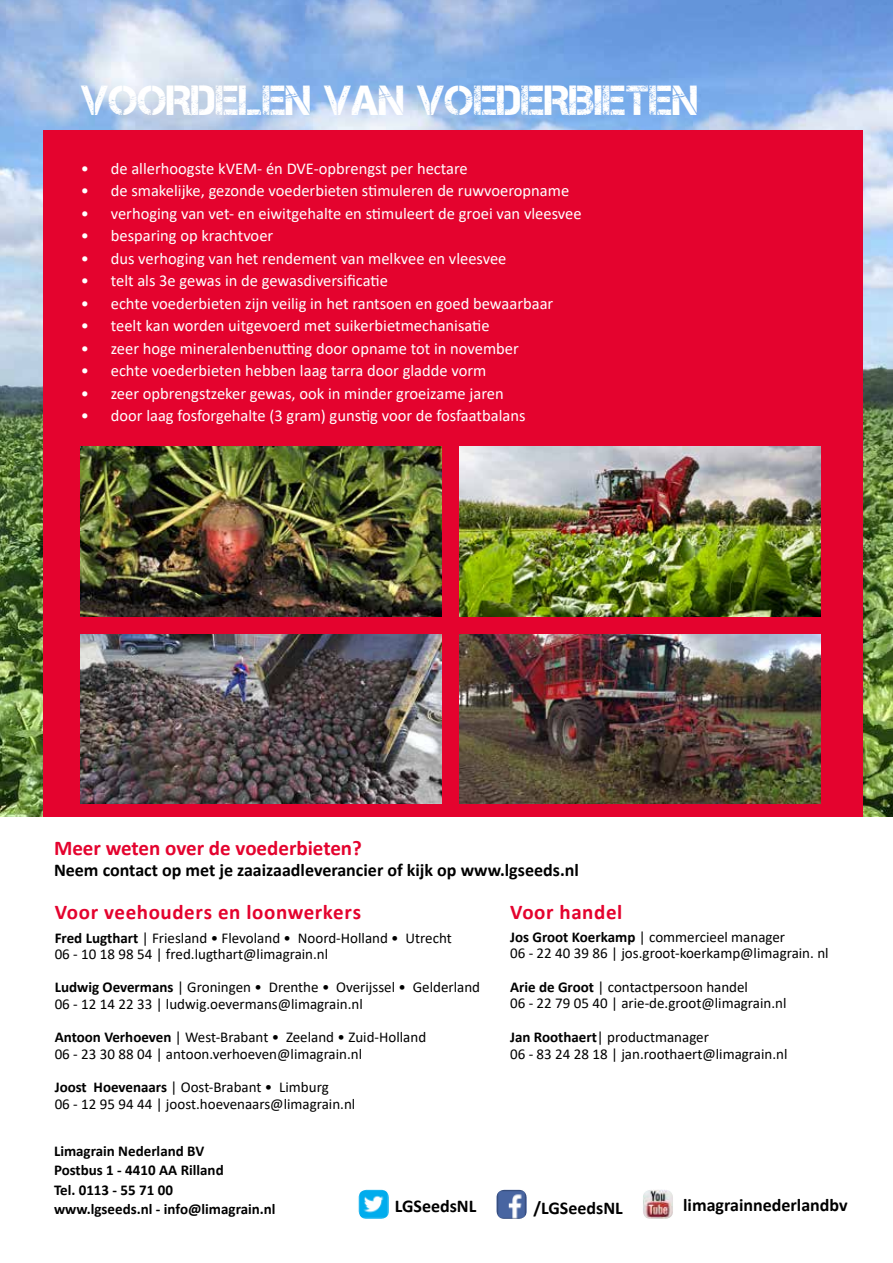
<style>
.page{position:relative;width:893px;height:1263px;background:#fff}
.page>*{position:absolute;margin:0;border:0;box-sizing:border-box;transform-origin:0 0}
.t1{font:42px "Captureit";color:#fff}
.t2{font:700 21px "Calibri";letter-spacing:.02em;color:#e4032e}
.t3{font:700 21px "Calibri";color:#e4032e}
.t4{font:700 18px "Calibri";color:#000}
.t5{font:16.5px "Calibri";color:#fff}
.t6{font:15px/16.5px "Calibri";color:#000}
.t7{font:700 15px/19.5px "Calibri";color:#000}
.s1{font-weight:700}
</style>
<div class="page">
<img style="left:0;top:0;width:893px;height:816px">
<div style="left:43px;top:130px;width:819px;height:686px;background:#e4032e"></div>
<img style="left:81px;top:446px;width:361px;height:170px">
<img style="left:459px;top:446px;width:362px;height:170px">
<img style="left:81px;top:634px;width:361px;height:170px">
<img style="left:459px;top:634px;width:362px;height:170px">
<img style="left:644px;top:1191px;width:28px;height:26px">
<div style="left:641px;top:1188px;width:34px;height:32px;border:2px solid #fff;border-radius:9px"></div>
<img style="left:360px;top:1191px;width:27px;height:26px">
<div style="left:357px;top:1188px;width:33px;height:32px;border:2px solid #fff;border-radius:9px"></div>
<img style="left:498px;top:1191px;width:27px;height:26px">
<div style="left:495px;top:1188px;width:33px;height:32px;border:2px solid #fff;border-radius:9px"></div>
<h1 class="t1" style="left:81px;top:77px;width:619px">VOORDELEN VAN VOEDERBIETEN</h1>
<p class="t5" style="left:81px;top:157px;width:389px">• de allerhoogste kVEM- én DVE-opbrengst per hectare</p>
<p class="t5" style="left:81px;top:179px;width:490px">• de smakelijke, gezonde voederbieten stimuleren de ruwvoeropname</p>
<p class="t5" style="left:81px;top:202px;width:502px">• verhoging van vet- en eiwitgehalte en stimuleert de groei van vleesvee</p>
<p class="t5" style="left:81px;top:224px;width:194px">• besparing op krachtvoer</p>
<p class="t5" style="left:81px;top:247px;width:427px">• dus verhoging van het rendement van melkvee en vleesvee</p>
<p class="t5" style="left:81px;top:269px;width:309px">• telt als 3e gewas in de gewasdiversificatie</p>
<p class="t5" style="left:81px;top:292px;width:474px">• echte voederbieten zijn veilig in het rantsoen en goed bewaarbaar</p>
<p class="t5" style="left:81px;top:314px;width:410px">• teelt kan worden uitgevoerd met suikerbietmechanisatie</p>
<p class="t5" style="left:81px;top:337px;width:440px">• zeer hoge mineralenbenutting door opname tot in november</p>
<p class="t5" style="left:81px;top:359px;width:407px">• echte voederbieten hebben laag tarra door gladde vorm</p>
<p class="t5" style="left:81px;top:382px;width:424px">• zeer opbrengstzeker gewas, ook in minder groeizame jaren</p>
<p class="t5" style="left:81px;top:404px;width:446px">• door laag fosforgehalte (3 gram) gunstig voor de fosfaatbalans</p>
<p class="t3" style="left:54px;top:833px;width:309px">Meer weten over de voederbieten?</p>
<p class="t4" style="left:54px;top:857px;width:526px">Neem contact op met je zaaizaadleverancier of kijk op www.lgseeds.nl</p>
<p class="t2" style="left:55px;top:897px;width:308px">Voor veehouders en loonwerkers</p>
<p class="t6" style="left:55px;top:929px;width:399px"><span class="s1">Fred Lugthart</span> | Friesland • Flevoland • Noord-Holland • Utrecht<br>06 - 10 18 98 54 | fred.lugthart@limagrain.nl</p>
<p class="t6" style="left:55px;top:978px;width:427px"><span class="s1">Ludwig Oevermans</span> | Groningen • Drenthe • Overijssel • Gelderland<br>06 - 12 14 22 33 | ludwig.oevermans@limagrain.nl</p>
<p class="t6" style="left:55px;top:1028px;width:373px"><span class="s1">Antoon Verhoeven</span> | West-Brabant • Zeeland • Zuid-Holland<br>06 - 23 30 88 04 | antoon.verhoeven@limagrain.nl</p>
<p class="t6" style="left:55px;top:1079px;width:302px"><span class="s1">Joost Hoevenaars</span> | Oost-Brabant • Limburg<br>06 - 12 95 94 44 | joost.hoevenaars@limagrain.nl</p>
<p class="t2" style="left:510px;top:897px;width:114px">Voor handel</p>
<p class="t6" style="left:510px;top:928px;width:320px"><span class="s1">Jos Groot Koerkamp</span> | commercieel manager<br>06 - 22 40 39 86 | jos.groot-koerkamp@limagrain. nl</p>
<p class="t6" style="left:510px;top:978px;width:278px"><span class="s1">Arie de Groot</span> | contactpersoon handel<br>06 - 22 79 05 40 | arie-de.groot@limagrain.nl</p>
<p class="t6" style="left:510px;top:1028px;width:279px"><span class="s1">Jan Roothaert</span>| productmanager<br>06 - 83 24 28 18 | jan.roothaert@limagrain.nl</p>
<p class="t7" style="left:54px;top:1141px;width:223px">Limagrain Nederland BV<br>Postbus 1 - 4410 AA Rilland<br>Tel. 0113 - 55 71 00<br>www.lgseeds.nl - info@limagrain.nl</p>
<p class="t4" style="left:395px;top:1193px;width:83px">LGSeedsNL</p>
<p class="t4" style="left:533px;top:1195px;width:91px">/LGSeedsNL</p>
<p class="t4" style="left:683px;top:1192px;width:166px">limagrainnederlandbv</p>
</div>
